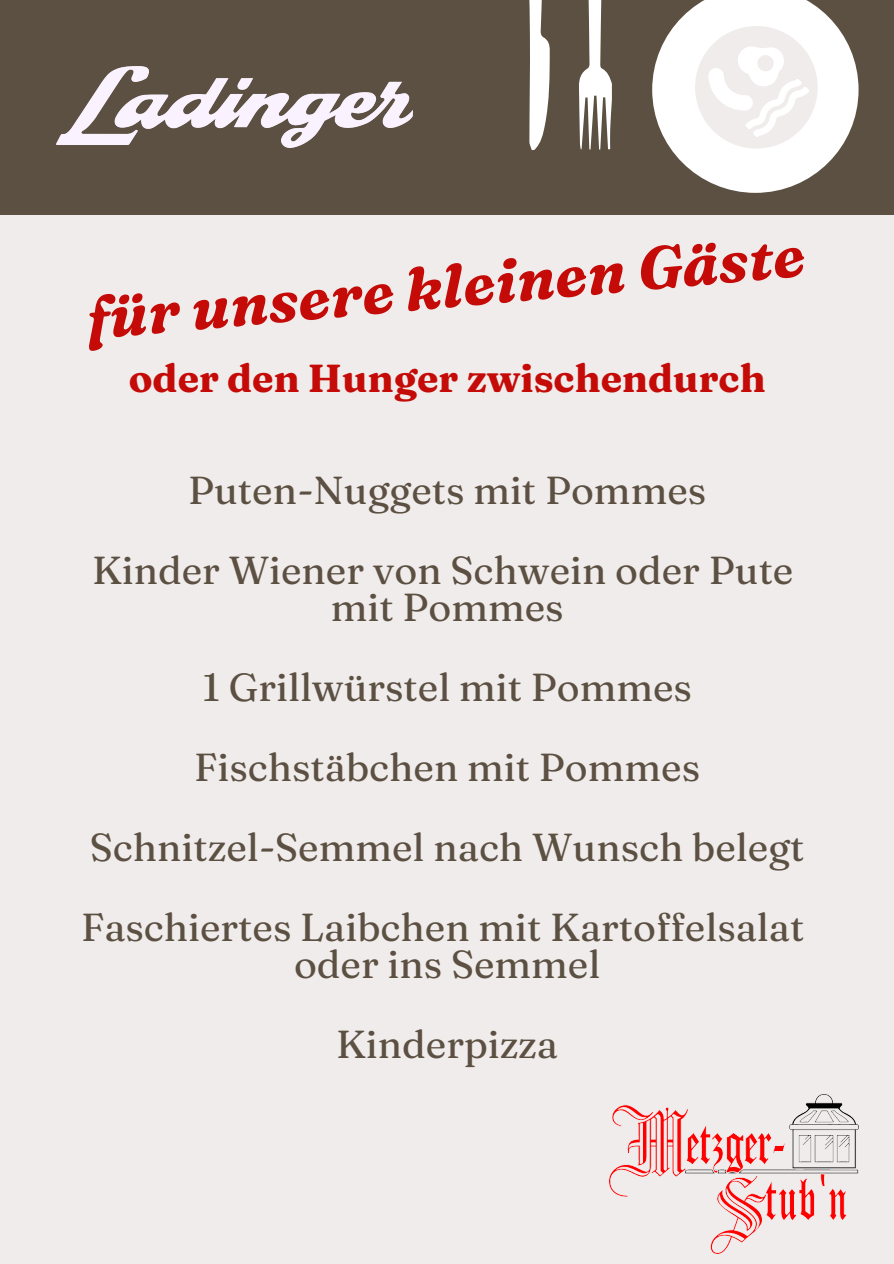
<style>
.page{position:relative;width:894px;height:1264px;background:#fff}
.page>*{position:absolute;margin:0;border:0;box-sizing:border-box;transform-origin:0 0}
.t1{font:italic 700 60px "Fraunces 9 pt";color:#c50b07}
.t2{font:39px "Fraunces 9 pt";color:#5c5042}
.t3{font:700 39px "Fraunces 9 pt";color:#c50b07}
</style>
<div class="page">
<div style="left:0;top:0;width:893px;height:1263px;background:#efeceb"></div>
<div style="left:0;top:1px;width:893px;height:214px;background:#5c5042"></div>
<svg style="left:578px;top:0;width:33px;height:149px"></svg>
<svg style="left:527px;top:0;width:22px;height:150px"></svg>
<svg style="left:652px;top:0;width:206px;height:193px"></svg>
<img style="left:57px;top:67px;width:356px;height:81px">
<img style="left:609px;top:1094px;width:248px;height:159px">
<p class="t1" style="left:83px;top:280px;width:722px;rotate:-5deg">für unsere kleinen Gäste</p>
<p class="t3" style="left:129px;top:354px;width:638px">oder den Hunger zwischendurch</p>
<p class="t2" style="left:188px;top:466px;width:519px">Puten-Nuggets mit Pommes</p>
<p class="t2" style="left:92px;top:545px;width:702px">Kinder Wiener von Schwein oder Pute</p>
<p class="t2" style="left:331px;top:583px;width:234px">mit Pommes</p>
<p class="t2" style="left:202px;top:663px;width:491px">1 Grillwürstel mit Pommes</p>
<p class="t2" style="left:194px;top:743px;width:507px">Fischstäbchen mit Pommes</p>
<p class="t2" style="left:90px;top:822px;width:716px">Schnitzel-Semmel nach Wunsch belegt</p>
<p class="t2" style="left:81px;top:902px;width:724px">Faschiertes Laibchen mit Kartoffelsalat</p>
<p class="t2" style="left:294px;top:940px;width:308px">oder ins Semmel</p>
<p class="t2" style="left:336px;top:1020px;width:223px">Kinderpizza</p>
</div>
